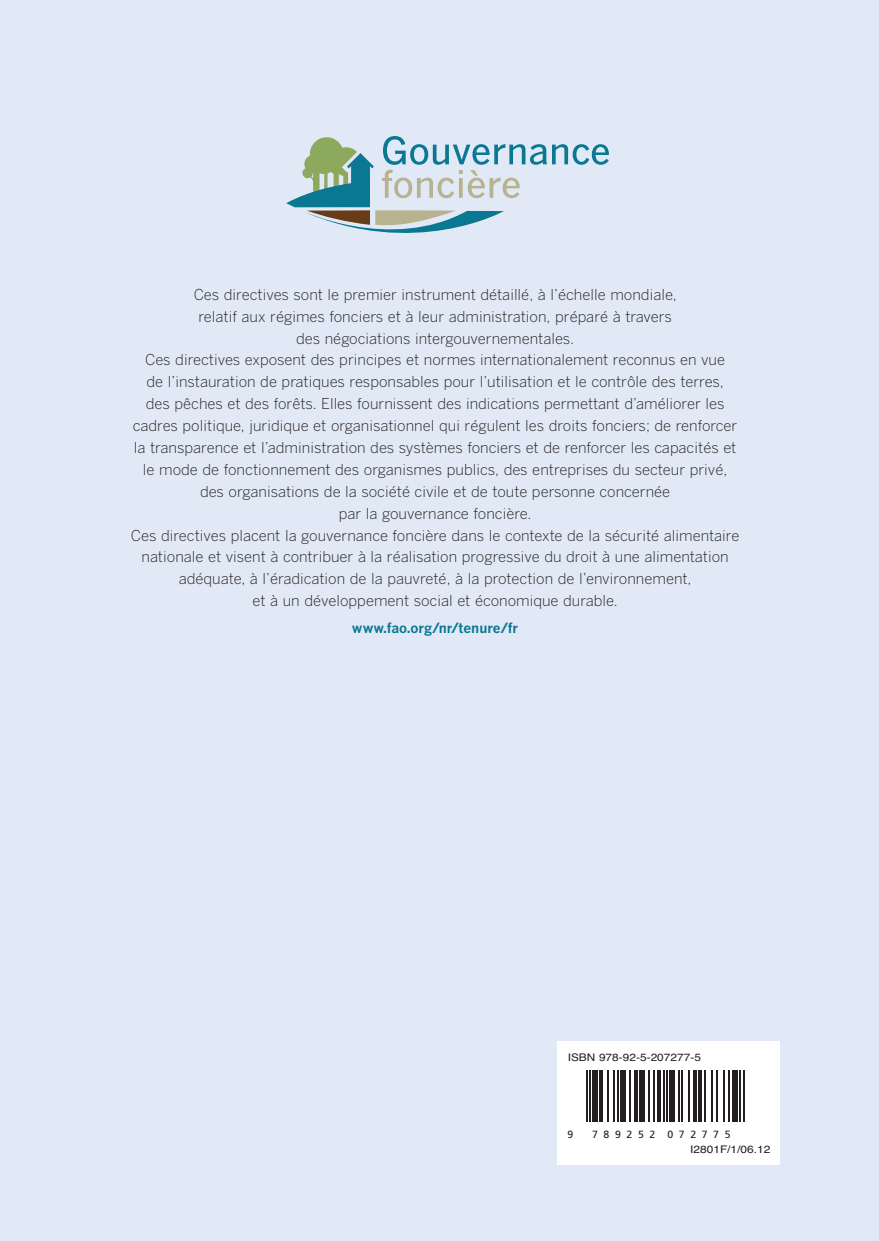
<style>
.page{position:relative;width:879px;height:1241px;background:#fff}
.page>*{position:absolute;margin:0;border:0;box-sizing:border-box;transform-origin:0 0}
.Bodycopy_MAX{font:300 14.88px/21.9px "Benton Gothic";color:#231f20;text-align:center}
.H3_-_Para_title__MAX{font:700 14px "Benton Gothic";color:#0a7793}
.t1{font:10.5px "Helvetica";color:#231f20;scale:1.13 1}
.t2{font:10.5px "Frutiger LT Std";letter-spacing:.535em;color:#231f20}
</style>
<div class="page">
<div style="left:0;top:0;width:878px;height:1240px;background:#e1e9f6"></div>
<svg style="left:286px;top:136px;width:322px;height:97px"></svg>
<div style="left:557px;top:1040px;width:222px;height:124px;background:#fff"></div>
<hr style="left:585px;top:1070px;width:2px;height:51px;background:#231f20">
<hr style="left:589px;top:1070px;width:1px;height:51px;background:#231f20">
<div style="left:592px;top:1070px;width:5px;height:51px;background:#231f20"></div>
<svg style="left:599px;top:1070px;width:3px;height:51px"></svg>
<hr style="left:607px;top:1070px;width:2px;height:51px;background:#231f20">
<hr style="left:612px;top:1070px;width:2px;height:51px;background:#231f20">
<hr style="left:617px;top:1070px;width:2px;height:51px;background:#231f20">
<div style="left:620px;top:1070px;width:5px;height:51px;background:#231f20"></div>
<hr style="left:629px;top:1070px;width:1px;height:51px;background:#231f20">
<hr style="left:634px;top:1070px;width:3px;height:51px;background:#231f20">
<div style="left:639px;top:1070px;width:5px;height:51px;background:#231f20"></div>
<hr style="left:647px;top:1070px;width:2px;height:51px;background:#231f20">
<hr style="left:652px;top:1070px;width:2px;height:51px;background:#231f20">
<hr style="left:657px;top:1070px;width:3px;height:51px;background:#231f20">
<hr style="left:662px;top:1070px;width:2px;height:51px;background:#231f20">
<hr style="left:665px;top:1070px;width:2px;height:51px;background:#231f20">
<div style="left:669px;top:1070px;width:5px;height:51px;background:#231f20"></div>
<hr style="left:677px;top:1070px;width:2px;height:51px;background:#231f20">
<hr style="left:680px;top:1070px;width:2px;height:51px;background:#231f20">
<hr style="left:687px;top:1070px;width:2px;height:51px;background:#231f20">
<svg style="left:693px;top:1070px;width:3px;height:51px"></svg>
<svg style="left:698px;top:1070px;width:3px;height:51px"></svg>
<hr style="left:704px;top:1070px;width:1px;height:51px;background:#231f20">
<hr style="left:710px;top:1070px;width:2px;height:51px;background:#231f20">
<hr style="left:715px;top:1070px;width:2px;height:51px;background:#231f20">
<hr style="left:722px;top:1070px;width:2px;height:51px;background:#231f20">
<hr style="left:727px;top:1070px;width:2px;height:51px;background:#231f20">
<div style="left:732px;top:1070px;width:5px;height:51px;background:#231f20"></div>
<hr style="left:739px;top:1070px;width:1px;height:51px;background:#231f20">
<hr style="left:742px;top:1070px;width:2px;height:51px;background:#231f20">
<p class="Bodycopy_MAX" style="left:193px;top:283px;width:484px">Ces directives sont le premier instrument détaillé, à l’échelle mondiale, relatif aux régimes fonciers et à leur administration, préparé à travers des négociations intergouvernementales.</p>
<p class="Bodycopy_MAX" style="left:133px;top:349px;width:605px">Ces directives exposent des principes et normes internationalement reconnus en vue<br>de l’instauration de pratiques responsables pour l’utilisation et le contrôle des terres, des pêches et des forêts. Elles fournissent des indications permettant d’améliorer les cadres politique, juridique et organisationnel qui régulent les droits fonciers; de renforcer la transparence et l’administration des systèmes fonciers et de renforcer les capacités et le mode de fonctionnement des organismes publics, des entreprises du secteur privé, des organisations de la société civile et de toute personne concernée<br>par la gouvernance foncière.</p>
<p class="Bodycopy_MAX" style="left:131px;top:524px;width:609px">Ces directives placent la gouvernance foncière dans le contexte de la sécurité alimentaire nationale et visent à contribuer à la réalisation progressive du droit à une alimentation adéquate, à l’éradication de la pauvreté, à la protection de l’environnement,<br>et à un développement social et économique durable.</p>
<p class="H3_-_Para_title__MAX" style="left:352px;top:619px;width:168px">www.fao.org/nr/tenure/fr</p>
<p class="t1" style="left:567px;top:1049px;width:119px">ISBN 978-92-5-207277-5</p>
<p class="t2" style="left:567px;top:1127px;width:7px">9</p>
<p class="t2" style="left:592px;top:1127px;width:140px">789252 072775</p>
<p class="t1" style="left:689px;top:1140px;width:72px">I2801F/1/06.12</p>
</div>
